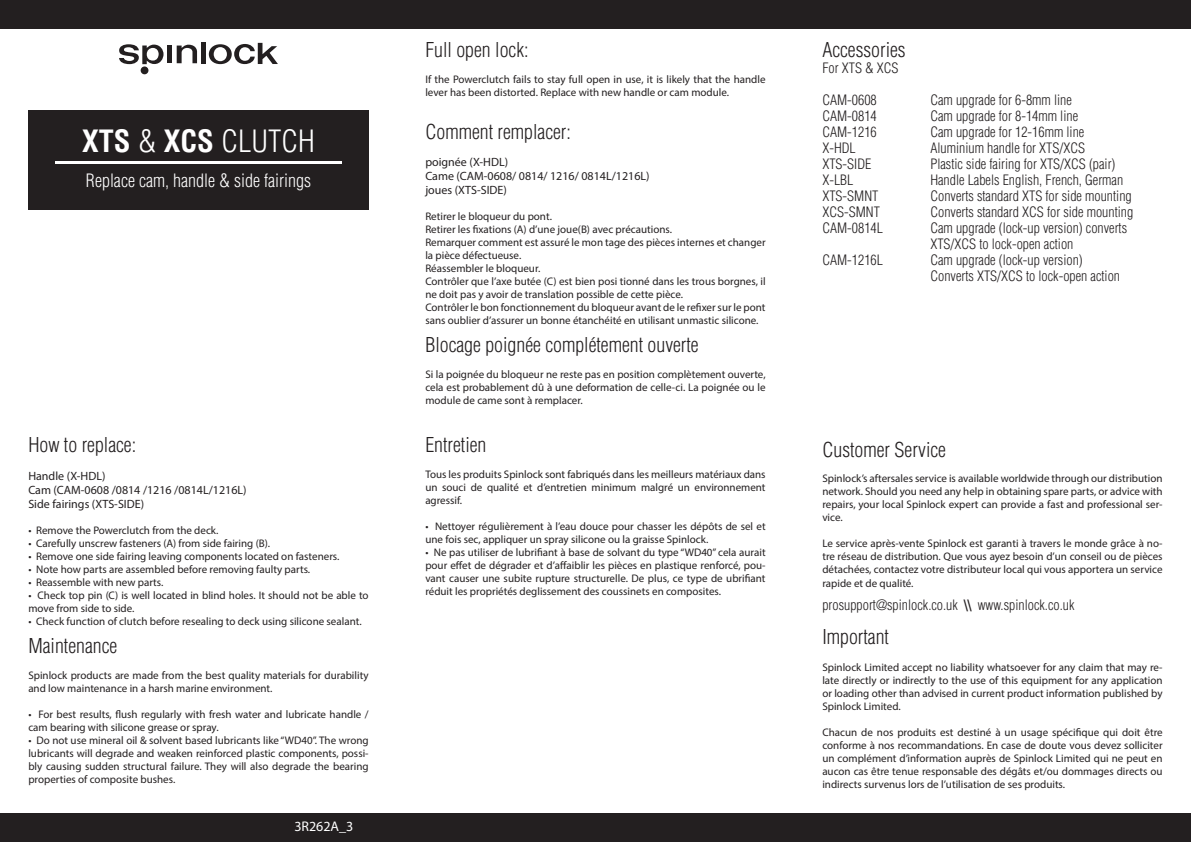
<style>
.page{position:relative;width:1191px;height:842px;background:#fff}
.page>*{position:absolute;margin:0;border:0;box-sizing:border-box;transform-origin:0 0}
.t1{font:300 condensed 30px "Helvetica LT Std";color:#fff}
.t2{font:300 condensed 20px "Helvetica LT Std";color:#231f20}
.t3{font:300 condensed 18px "Helvetica LT Std";color:#fff}
.t4{font:300 condensed 14px/16px "Helvetica LT Std";color:#231f20}
.t5{font:14px "Myriad Pro";color:#fff}
.t6{font:12px "Myriad Pro";color:#231f20}
.t7{font:11px/13px "Myriad Pro";color:#231f20;text-align:justify}
.s1{font-weight:700}
</style>
<div class="page">
<div style="left:0;top:0;width:1191px;height:28px;background:#231f20"></div>
<svg style="left:119px;top:44px;width:45px;height:20px"></svg>
<div style="left:167px;top:45px;width:5px;height:18px;background:#231f20"></div>
<svg style="left:177px;top:44px;width:20px;height:19px"></svg>
<div style="left:201px;top:43px;width:5px;height:20px;background:#231f20"></div>
<svg style="left:209px;top:43px;width:69px;height:21px"></svg>
<div style="left:141px;top:66px;width:7px;height:8px;background:#231f20;border-radius:50%"></div>
<div style="left:0;top:814px;width:1191px;height:28px;background:#231f20"></div>
<div style="left:28px;top:111px;width:341px;height:99px;background:#231f20"></div>
<hr style="left:55px;top:161px;width:287px;height:3px;background:#fff">
<p class="t1" style="left:82px;top:123px;width:234px"><span class="s1">XTS</span> &amp; <span class="s1">XCS</span> CLUTCH</p>
<p class="t3" style="left:86px;top:169px;width:226px">Replace cam, handle &amp; side fairings</p>
<p class="t2" style="left:28px;top:433px;width:109px">How to replace:</p>
<p class="t6" style="left:28px;top:469px;width:79px">Handle (X-HDL)</p>
<p class="t6" style="left:28px;top:483px;width:220px">Cam (CAM-0608 /0814 /1216 /0814L/1216L)</p>
<p class="t6" style="left:28px;top:497px;width:117px">Side fairings (XTS-SIDE)</p>
<p class="t7" style="left:28px;top:524px;width:192px">• Remove the Powerclutch from the deck.</p>
<p class="t7" style="left:28px;top:537px;width:243px">• Carefully unscrew fasteners (A) from side fairing (B).</p>
<p class="t7" style="left:28px;top:550px;width:312px">• Remove one side fairing leaving components located on fasteners.</p>
<p class="t7" style="left:28px;top:563px;width:283px">• Note how parts are assembled before removing faulty parts.</p>
<p class="t7" style="left:28px;top:576px;width:137px">• Reassemble with new parts.</p>
<p class="t7" style="left:28px;top:589px;width:342px">• Check top pin (C) is well located in blind holes. It should not be able to move from side to side.</p>
<p class="t7" style="left:28px;top:615px;width:335px">• Check function of clutch before resealing to deck using silicone sealant.</p>
<p class="t2" style="left:28px;top:634px;width:90px">Maintenance</p>
<p class="t7" style="left:28px;top:669px;width:342px">Spinlock products are made from the best quality materials for durability and low maintenance in a harsh marine environment.</p>
<p class="t7" style="left:28px;top:708px;width:342px">• For best results, flush regularly with fresh water and lubricate handle / cam bearing with silicone grease or spray.</p>
<p class="t7" style="left:28px;top:734px;width:342px">• Do not use mineral oil &amp; solvent based lubricants like “WD40”. The wrong lubricants will degrade and weaken reinforced plastic components, possi&shy;bly causing sudden structural failure. They will also degrade the bearing properties of composite bushes.</p>
<p class="t5" style="left:294px;top:818px;width:61px">3R262A_3</p>
<p class="t2" style="left:425px;top:37px;width:105px">Full open lock:</p>
<p class="t7" style="left:425px;top:73px;width:342px">If the Powerclutch fails to stay full open in use, it is likely that the handle lever has been distorted. Replace with new handle or cam module.</p>
<p class="t2" style="left:425px;top:119px;width:147px">Comment remplacer:</p>
<p class="t6" style="left:425px;top:154px;width:84px">poignée (X-HDL)</p>
<p class="t6" style="left:425px;top:168px;width:226px">Came (CAM-0608/ 0814/ 1216/ 0814L/1216L)</p>
<p class="t6" style="left:425px;top:182px;width:83px">joues (XTS-SIDE)</p>
<p class="t7" style="left:425px;top:210px;width:128px">Retirer le bloqueur du pont.</p>
<p class="t7" style="left:425px;top:223px;width:248px">Retirer les fixations (A) d’une joue(B) avec précautions.</p>
<p class="t7" style="left:425px;top:236px;width:342px">Remarquer comment est assuré le mon tage des pièces internes et changer la pièce défectueuse.</p>
<p class="t7" style="left:425px;top:262px;width:116px">Réassembler le bloqueur.</p>
<p class="t7" style="left:425px;top:275px;width:342px">Contrôler que l’axe butée (C) est bien posi tionné dans les trous borgnes, il ne doit pas y avoir de translation possible de cette pièce.</p>
<p class="t7" style="left:425px;top:301px;width:342px">Contrôler le bon fonctionnement du bloqueur avant de le refixer sur le pont sans oublier d’assurer un bonne étanchéité en utilisant unmastic silicone.</p>
<p class="t2" style="left:425px;top:332px;width:275px">Blocage poignée complétement ouverte</p>
<p class="t7" style="left:425px;top:368px;width:342px">Si la poignée du bloqueur ne reste pas en position complètement ouverte, cela est probablement dû à une deformation de celle-ci. La poignée ou le module de came sont à remplacer.</p>
<p class="t2" style="left:425px;top:433px;width:63px">Entretien</p>
<p class="t7" style="left:425px;top:468px;width:342px">Tous les produits Spinlock sont fabriqués dans les meilleurs matériaux dans un souci de qualité et d’entretien minimum malgré un environnement agressif.</p>
<p class="t7" style="left:425px;top:520px;width:342px">• Nettoyer régulièrement à l’eau douce pour chasser les dépôts de sel et une fois sec, appliquer un spray silicone ou la graisse Spinlock.</p>
<p class="t7" style="left:425px;top:546px;width:342px">• Ne pas utiliser de lubrifiant à base de solvant du type “WD40” cela aurait pour effet de dégrader et d’affaiblir les pièces en plastique renforcé, pou&shy;vant causer une subite rupture structurelle. De plus, ce type de ubrifiant réduit les propriétés deglissement des coussinets en composites.</p>
<p class="t2" style="left:822px;top:37px;width:85px">Accessories</p>
<p class="t4" style="left:822px;top:60px;width:78px">For XTS &amp; XCS</p>
<p class="t4" style="left:822px;top:92px;width:56px">CAM-0608</p>
<p class="t4" style="left:930px;top:92px;width:143px">Cam upgrade for 6-8mm line</p>
<p class="t4" style="left:822px;top:108px;width:56px">CAM-0814</p>
<p class="t4" style="left:930px;top:108px;width:149px">Cam upgrade for 8-14mm line</p>
<p class="t4" style="left:822px;top:124px;width:56px">CAM-1216</p>
<p class="t4" style="left:930px;top:124px;width:155px">Cam upgrade for 12-16mm line</p>
<p class="t4" style="left:822px;top:140px;width:35px">X-HDL</p>
<p class="t4" style="left:930px;top:140px;width:156px">Aluminium handle for XTS/XCS</p>
<p class="t4" style="left:822px;top:156px;width:50px">XTS-SIDE</p>
<p class="t4" style="left:930px;top:156px;width:187px">Plastic side fairing for XTS/XCS (pair)</p>
<p class="t4" style="left:822px;top:172px;width:33px">X-LBL</p>
<p class="t4" style="left:930px;top:172px;width:194px">Handle Labels English, French, German</p>
<p class="t4" style="left:822px;top:188px;width:57px">XTS-SMNT</p>
<p class="t4" style="left:930px;top:188px;width:203px">Converts standard XTS for side mounting</p>
<p class="t4" style="left:822px;top:204px;width:59px">XCS-SMNT</p>
<p class="t4" style="left:930px;top:204px;width:204px">Converts standard XCS for side mounting</p>
<p class="t4" style="left:822px;top:220px;width:62px">CAM-0814L</p>
<p class="t4" style="left:930px;top:220px;width:198px">Cam upgrade (lock-up version) converts<br>XTS/XCS to lock-open action</p>
<p class="t4" style="left:822px;top:252px;width:62px">CAM-1216L</p>
<p class="t4" style="left:930px;top:252px;width:154px">Cam upgrade (lock-up version)</p>
<p class="t4" style="left:930px;top:268px;width:191px">Converts XTS/XCS to lock-open action</p>
<p class="t2" style="left:822px;top:437px;width:125px">Customer Service</p>
<p class="t7" style="left:822px;top:471px;width:342px">Spinlock’s aftersales service is available worldwide through our distribution network. Should you need any help in obtaining spare parts, or advice with repairs, your local Spinlock expert can provide a fast and professional ser&shy;vice.</p>
<p class="t7" style="left:822px;top:536px;width:342px">Le service après-vente Spinlock est garanti à travers le monde grâce à no&shy;tre réseau de distribution. Que vous ayez besoin d’un conseil ou de pièces détachées, contactez votre distributeur local qui vous apportera un service</p>
<p class="t7" style="left:822px;top:576px;width:93px">rapide et de qualité.</p>
<p class="t4" style="left:822px;top:596px;width:254px">prosupport@spinlock.co.uk <span class="s1">\\</span> www.spinlock.co.uk</p>
<p class="t2" style="left:822px;top:624px;width:68px">Important</p>
<p class="t7" style="left:822px;top:660px;width:342px">Spinlock Limited accept no liability whatsoever for any claim that may re&shy;late directly or indirectly to the use of this equipment for any application or loading other than advised in current product information published by Spinlock Limited.</p>
<p class="t7" style="left:822px;top:725px;width:342px">Chacun de nos produits est destiné à un usage spécifique qui doit être conforme à nos recommandations. En case de doute vous devez solliciter un complément d’information auprès de Spinlock Limited qui ne peut en aucon cas être tenue responsable des dégâts et/ou dommages directs ou indirects survenus lors de l’utilisation de ses produits.</p>
</div>
